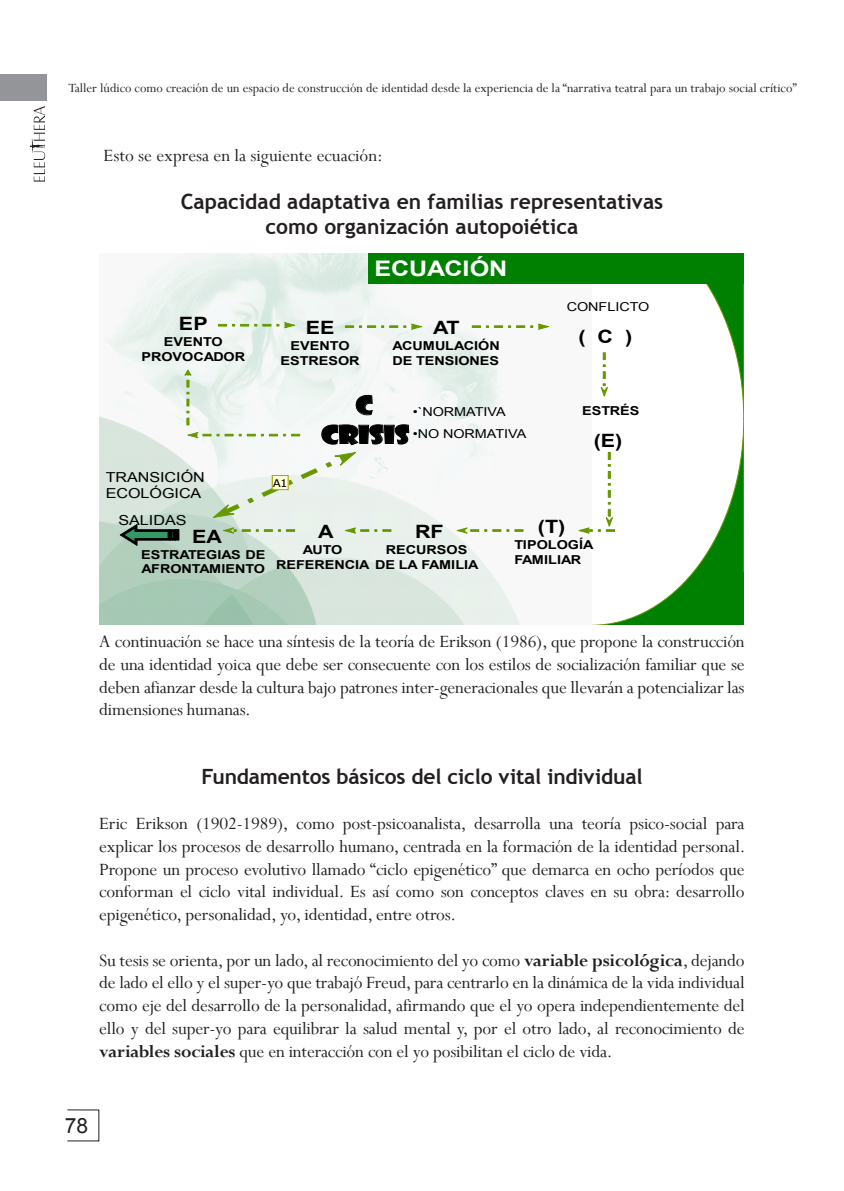
<style>
.page{position:relative;width:844px;height:1191px;background:#fff}
.page>*{position:absolute;margin:0;border:0;box-sizing:border-box;transform-origin:0 0}
.t1{font:24.32px/29.2px "Showcard Gothic";letter-spacing:.005em;color:#000;text-align:center;scale:1.17 1}
.t2{font:700 21.53px "Arial";letter-spacing:-.005em;color:#fff;scale:1.17 1}
.t3{font:700 21px/25.2px "Trebuchet MS";color:#231f20;text-align:center}
.t4{font:21px "Arial";color:#231f20}
.t5{font:19.25px/22.8px "Perpetua";letter-spacing:-.01em;color:#231f20;text-align:justify}
.t6{font:700 18.38px "Arial";letter-spacing:.005em;color:#000;scale:1.17 1}
.t7{font:14px "Perpetua";color:#231f20}
.t8{font:13.83px/16.4px "Arial";color:#000;scale:1.17 1}
.t9{font:700 12.25px/14.7px "Arial";color:#000;scale:1.17 1}
.t10{font:12.25px "Arial";letter-spacing:-.005em;color:#000;scale:1.17 1}
.t11{font:10.67px "Tahoma";color:#000;scale:1.17 1}
.s1{font-weight:700}
</style>
<div class="page">
<div style="left:0;top:74px;width:47px;height:27px;background:#939598"></div>
<svg style="left:30px;top:106px;width:15px;height:76px"></svg>
<img style="left:99px;top:253px;width:491px;height:371px">
<svg style="left:600px;top:284px;width:143px;height:340px"></svg>
<div style="left:367px;top:253px;width:376px;height:31px;background:#008000"></div>
<svg style="left:321px;top:390px;width:88px;height:55px"></svg>
<svg style="left:185px;top:370px;width:6px;height:55px"></svg>
<svg style="left:218px;top:323px;width:77px;height:5px"></svg>
<svg style="left:345px;top:324px;width:76px;height:5px"></svg>
<svg style="left:472px;top:324px;width:76px;height:5px"></svg>
<svg style="left:601px;top:353px;width:6px;height:43px"></svg>
<svg style="left:578px;top:452px;width:36px;height:81px"></svg>
<svg style="left:188px;top:432px;width:111px;height:6px"></svg>
<svg style="left:457px;top:528px;width:66px;height:5px"></svg>
<svg style="left:345px;top:528px;width:46px;height:5px"></svg>
<svg style="left:223px;top:528px;width:71px;height:5px"></svg>
<svg style="left:120px;top:524px;width:59px;height:21px"></svg>
<svg style="left:213px;top:452px;width:142px;height:65px"></svg>
<div style="left:272px;top:475px;width:16px;height:15px;background:#ffffd7"></div>
<div style="left:272px;top:475px;width:16px;height:15px;border:1px solid #a4a000"></div>
<p class="t7" style="left:68px;top:79px;width:729px">Taller lúdico como creación de un espacio de construcción de identidad desde la experiencia de la “narrativa teatral para un trabajo social crítico”</p>
<p class="t5" style="left:104px;top:144px;width:281px">Esto se expresa en la siguiente ecuación:</p>
<p class="t3" style="left:181px;top:189px;width:484px">Capacidad adaptativa en familias representativas como organización autopoiética</p>
<p class="t2" style="left:374px;top:254px;width:115px">ECUACIÓN</p>
<p class="t6" style="left:179px;top:311px;width:26px">EP</p>
<p class="t9" style="left:141px;top:335px;width:90px;text-align:center">EVENTO<br>PROVOCADOR</p>
<p class="t6" style="left:305px;top:316px;width:26px">EE</p>
<p class="t9" style="left:280px;top:339px;width:69px;text-align:center">EVENTO<br>ESTRESOR</p>
<p class="t6" style="left:433px;top:316px;width:24px">AT</p>
<p class="t9" style="left:392px;top:339px;width:93px">ACUMULACIÓN<br>DE TENSIONES</p>
<p class="t10" style="left:566px;top:299px;width:72px">CONFLICTO</p>
<p class="t6" style="left:578px;top:324px;width:47px">( C )</p>
<p class="t8" style="left:106px;top:469px;width:86px">TRANSICIÓN<br>ECOLÓGICA</p>
<p class="t8" style="left:118px;top:512px;width:60px">SALIDAS</p>
<p class="t6" style="left:192px;top:524px;width:27px">EA</p>
<p class="t9" style="left:141px;top:547px;width:108px">ESTRATEGIAS DE<br>AFRONTAMIENTO</p>
<p class="t11" style="left:273px;top:476px;width:14px">A1</p>
<p class="t1" style="left:321px;top:389px;width:77px">C<br>CRISIS</p>
<p class="t10" style="left:413px;top:404px;width:81px">•`NORMATIVA</p>
<p class="t10" style="left:413px;top:426px;width:99px">•NO NORMATIVA</p>
<p class="t9" style="left:582px;top:404px;width:51px">ESTRÉS</p>
<p class="t6" style="left:593px;top:428px;width:26px">(E)</p>
<p class="t6" style="left:415px;top:519px;width:26px">RF</p>
<p class="t9" style="left:276px;top:543px;width:174px;text-indent:110px">RECURSOS<br>REFERENCIA DE LA FAMILIA</p>
<p class="t6" style="left:318px;top:519px;width:15px">A</p>
<p class="t9" style="left:303px;top:543px;width:35px">AUTO</p>
<p class="t6" style="left:538px;top:515px;width:25px">(T)</p>
<p class="t9" style="left:514px;top:538px;width:69px">TIPOLOGÍA<br>FAMILIAR</p>
<p class="t5" style="left:99px;top:629px;width:646px">A continuación se hace una síntesis de la teoría de Erikson (1986), que propone la construcción de una identidad yoica que debe ser consecuente con los estilos de socialización familiar que se deben afianzar desde la cultura bajo patrones inter-generacionales que llevarán a potencializar las dimensiones humanas.</p>
<p class="t3" style="left:201px;top:763px;width:442px">Fundamentos básicos del ciclo vital individual</p>
<p class="t5" style="left:99px;top:811px;width:647px">Eric Erikson (1902-1989), como post-psicoanalista, desarrolla una teoría psico-social para explicar los procesos de desarrollo humano, centrada en la formación de la identidad personal.<br>Propone un proceso evolutivo llamado “ciclo epigenético” que demarca en ocho períodos que conforman el ciclo vital individual. Es así como son conceptos claves en su obra: desarrollo epigenético, personalidad, yo, identidad, entre otros.</p>
<p class="t5" style="left:99px;top:948px;width:646px">Su tesis se orienta, por un lado, al reconocimiento del yo como <span class="s1">variable psicológica</span>, dejando de lado el ello y el super-yo que trabajó Freud, para centrarlo en la dinámica de la vida individual como eje del desarrollo de la personalidad, afirmando que el yo opera independientemente del ello y del super-yo para equilibrar la salud mental y, por el otro lado, al reconocimiento de <span class="s1">variables sociales</span> que en interacción con el yo posibilitan el ciclo de vida.</p>
<p class="t4" style="left:65px;top:1112px;width:25px">78</p>
</div>
